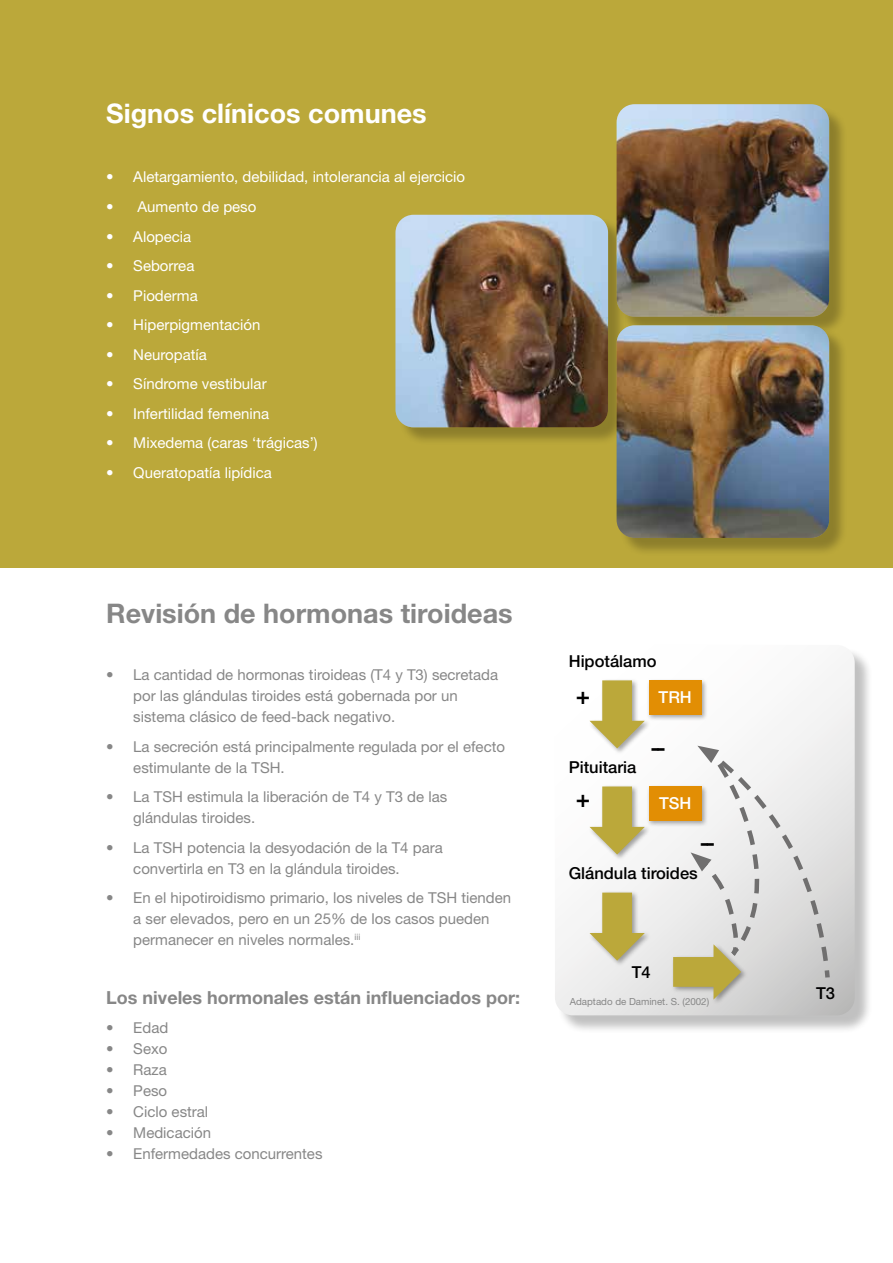
<style>
.page{position:relative;width:893px;height:1263px;background:#fff}
.page>*{position:absolute;margin:0;border:0;box-sizing:border-box;transform-origin:0 0}
.t1{font:700 27px "Helvetica Neue LT Std";color:#878787}
.t2{font:700 27px "Helvetica Neue LT Std";color:#fff}
.t3{font:500 24px "Helvetica Neue LT Std";color:#000}
.t4{font:700 18px "Helvetica Neue LT Std";color:#878787}
.t5{font:500 16.5px "Helvetica Neue LT Std";color:#000}
.t6{font:500 16.5px "Helvetica Neue LT Std";color:#fff}
.t7{font:15px/21px "Helvetica Neue LT Std";color:#878787}
.t8{font:15px "Helvetica Neue LT Std";color:#fff}
.t9{font:9.75px "Helvetica Neue LT Std";color:#878787}
</style>
<div class="page">
<div style="left:0;top:0;width:893px;height:567px;background:#bba83a"></div>
<div style="left:398px;top:217px;width:229px;height:229px;background:#000;opacity:.25"></div>
<img style="left:395px;top:215px;width:213px;height:212px">
<div style="left:619px;top:106px;width:229px;height:229px;background:#000;opacity:.25"></div>
<img style="left:617px;top:104px;width:212px;height:213px">
<div style="left:619px;top:328px;width:229px;height:228px;background:#000;opacity:.25"></div>
<img style="left:617px;top:325px;width:212px;height:213px">
<div style="left:557px;top:647px;width:317px;height:387px;background:#000;opacity:.25"></div>
<svg style="left:555px;top:647px;width:300px;height:368px"></svg>
<div style="left:588px;top:678px;width:63px;height:77px;background:#000;opacity:.35"></div>
<svg style="left:589px;top:680px;width:56px;height:68px"></svg>
<div style="left:588px;top:784px;width:63px;height:77px;background:#000;opacity:.35"></div>
<svg style="left:589px;top:786px;width:56px;height:68px"></svg>
<div style="left:588px;top:890px;width:63px;height:77px;background:#ededed"></div>
<svg style="left:589px;top:892px;width:56px;height:69px"></svg>
<div style="left:671px;top:942px;width:76px;height:63px;background:#000;opacity:.35"></div>
<div style="left:646px;top:678px;width:62px;height:43px;background:#000;opacity:.35"></div>
<div style="left:649px;top:680px;width:53px;height:34px;background:#e28e04"></div>
<div style="left:646px;top:784px;width:62px;height:43px;background:#000;opacity:.35"></div>
<div style="left:649px;top:786px;width:53px;height:34px;background:#e28e04"></div>
<svg style="left:673px;top:746px;width:159px;height:253px"></svg>
<h1 class="t2" style="left:106px;top:97px;width:322px">Signos clínicos comunes</h1>
<p class="t8" style="left:106px;top:168px;width:360px">• Aletargamiento, debilidad, intolerancia al ejercicio</p>
<p class="t8" style="left:106px;top:198px;width:152px">• Aumento de peso</p>
<p class="t8" style="left:106px;top:227px;width:87px">• Alopecia</p>
<p class="t8" style="left:106px;top:257px;width:90px">• Seborrea</p>
<p class="t8" style="left:106px;top:286px;width:93px">• Pioderma</p>
<p class="t8" style="left:106px;top:316px;width:156px">• Hiperpigmentación</p>
<p class="t8" style="left:106px;top:345px;width:102px">• Neuropatía</p>
<p class="t8" style="left:106px;top:375px;width:162px">• Síndrome vestibular</p>
<p class="t8" style="left:106px;top:404px;width:164px">• Infertilidad femenina</p>
<p class="t8" style="left:106px;top:434px;width:213px">• Mixedema (caras ‘trágicas’)</p>
<p class="t8" style="left:106px;top:463px;width:167px">• Queratopatía lipídica</p>
<h1 class="t1" style="left:106px;top:597px;width:408px">Revisión de hormonas tiroideas</h1>
<p class="t7" style="left:133px;top:664px;width:366px;text-indent:-27px">• La cantidad de hormonas tiroideas (T4 y T3) secretada por las glándulas tiroides está gobernada por un sistema clásico de feed-back negativo.</p>
<p class="t7" style="left:133px;top:735px;width:373px;text-indent:-27px">• La secreción está principalmente regulada por el efecto estimulante de la TSH.</p>
<p class="t7" style="left:133px;top:786px;width:315px;text-indent:-27px">• La TSH estimula la liberación de T4 y T3 de las glándulas tiroides.</p>
<p class="t7" style="left:133px;top:836px;width:311px;text-indent:-27px">• La TSH potencia la desyodación de la T4 para convertirla en T3 en la glándula tiroides.</p>
<p class="t7" style="left:133px;top:887px;width:379px;text-indent:-27px">• En el hipotiroidismo primario, los niveles de TSH tienden a ser elevados, pero en un 25% de los casos pueden permanecer en niveles normales.<sup>iii</sup></p>
<p class="t4" style="left:106px;top:986px;width:415px">Los niveles hormonales están influenciados por:</p>
<p class="t7" style="left:106px;top:1017px;width:64px">• Edad</p>
<p class="t7" style="left:106px;top:1038px;width:63px">• Sexo</p>
<p class="t7" style="left:106px;top:1059px;width:62px">• Raza</p>
<p class="t7" style="left:106px;top:1080px;width:62px">• Peso</p>
<p class="t7" style="left:106px;top:1101px;width:103px">• Ciclo estral</p>
<p class="t7" style="left:106px;top:1122px;width:106px">• Medicación</p>
<p class="t7" style="left:106px;top:1143px;width:218px">• Enfermedades concurrentes</p>
<p class="t5" style="left:569px;top:651px;width:89px">Hipotálamo</p>
<h2 class="t3" style="left:576px;top:681px;width:16px">+</h2>
<p class="t6" style="left:659px;top:688px;width:35px">TRH</p>
<p class="t5" style="left:569px;top:757px;width:69px">Pituitaria</p>
<h2 class="t3" style="left:576px;top:784px;width:16px">+</h2>
<h2 class="t3" style="left:651px;top:733px;width:17px">--</h2>
<p class="t6" style="left:659px;top:794px;width:34px">TSH</p>
<h2 class="t3" style="left:700px;top:828px;width:17px">--</h2>
<p class="t5" style="left:569px;top:863px;width:130px">Glándula tiroides</p>
<p class="t5" style="left:632px;top:962px;width:20px">T4</p>
<p class="t9" style="left:570px;top:996px;width:141px">Adaptado de Daminet. S. (2002)</p>
<p class="t5" style="left:816px;top:983px;width:20px">T3</p>
</div>
